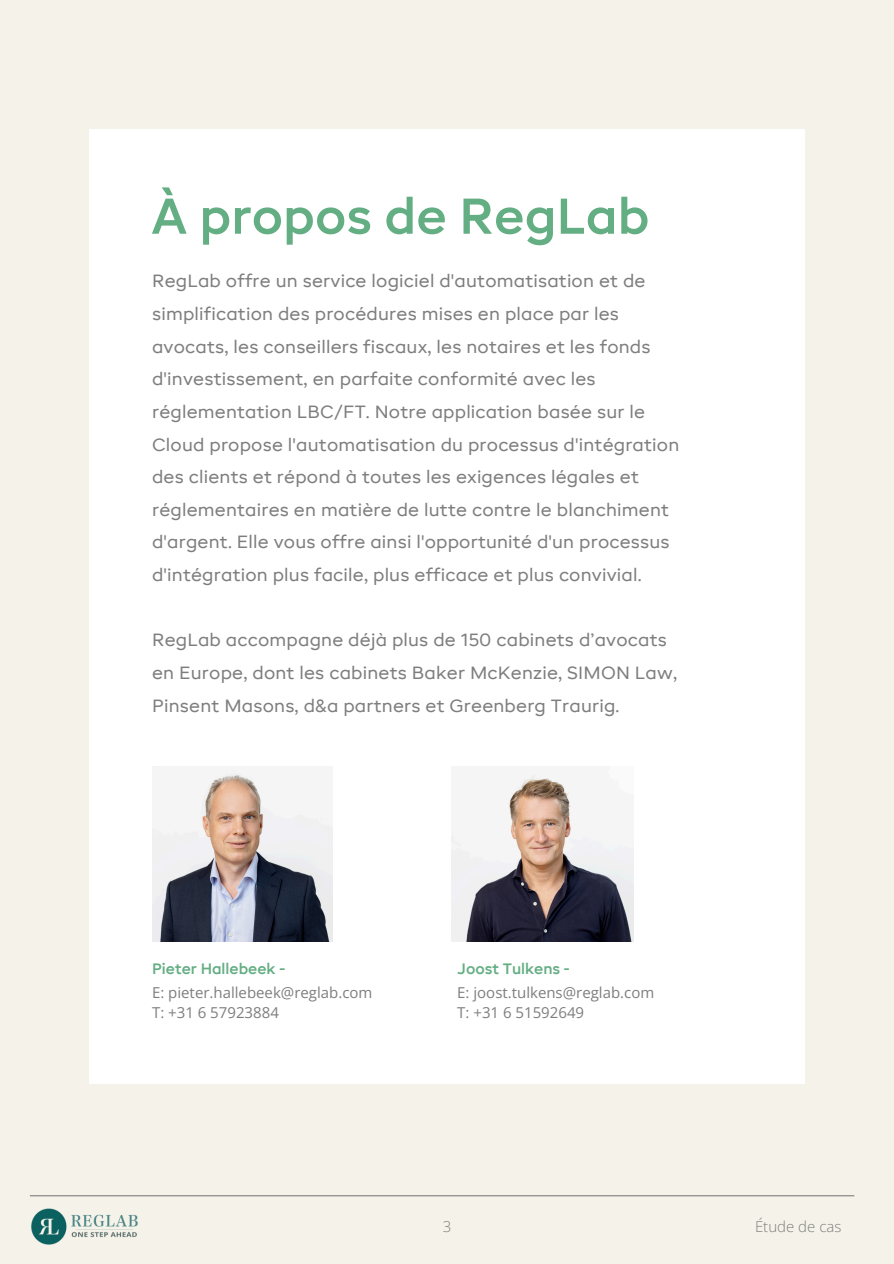
<style>
.page{position:relative;width:894px;height:1264px;background:#fff}
.page>*{position:absolute;margin:0;border:0;box-sizing:border-box;transform-origin:0 0}
.t1{font:600 50.1px "BR Candor";color:#64ae84}
.t2{font:18px/32.7px "BR Candor";letter-spacing:.01em;color:#7f7e7e}
.t3{font:15px "Open Sans";color:#7f7e7e}
.t4{font:600 15px "BR Candor";color:#64ae84}
.t5{font:300 15px "Open Sans";color:#7f7e7e}
</style>
<div class="page">
<div style="left:0;top:0;width:893px;height:1263px;background:#f5f2e9"></div>
<img style="left:31px;top:1208px;width:107px;height:37px">
<hr style="left:30px;top:1195px;width:824px;height:1px;background:#7f7e7e">
<div style="left:89px;top:129px;width:715px;height:954px;background:#fff"></div>
<img style="left:451px;top:773px;width:182px;height:168px">
<img style="left:152px;top:766px;width:180px;height:175px">
<p class="t1" style="left:151px;top:195px;width:499px">À propos de RegLab</p>
<p class="t2" style="left:152px;top:266px;width:528px">RegLab offre un service logiciel d'automatisation et de simplification des procédures mises en place par les avocats, les conseillers fiscaux, les notaires et les fonds d'investissement, en parfaite conformité avec les réglementation LBC/FT. Notre application basée sur le Cloud propose l'automatisation du processus d'intégration des clients et répond à toutes les exigences légales et réglementaires en matière de lutte contre le blanchiment d'argent. Elle vous offre ainsi l'opportunité d'un processus d'intégration plus facile, plus efficace et plus convivial.</p>
<p class="t2" style="left:152px;top:625px;width:526px">RegLab accompagne déjà plus de 150 cabinets d’avocats en Europe, dont les cabinets Baker McKenzie, SIMON Law,<br>Pinsent Masons, d&amp;a partners et Greenberg Traurig.</p>
<p class="t4" style="left:152px;top:962px;width:134px">Pieter Hallebeek -</p>
<p class="t3" style="left:152px;top:982px;width:222px">E: pieter.hallebeek@reglab.com</p>
<p class="t3" style="left:152px;top:1002px;width:128px">T: +31 6 57923884</p>
<p class="t4" style="left:457px;top:962px;width:114px">Joost Tulkens -</p>
<p class="t3" style="left:457px;top:982px;width:198px">E: joost.tulkens@reglab.com</p>
<p class="t3" style="left:457px;top:1002px;width:128px">T: +31 6 51592649</p>
<p class="t5" style="left:442px;top:1215px;width:10px">3</p>
<p class="t5" style="left:754px;top:1215px;width:88px">Étude de cas</p>
</div>
